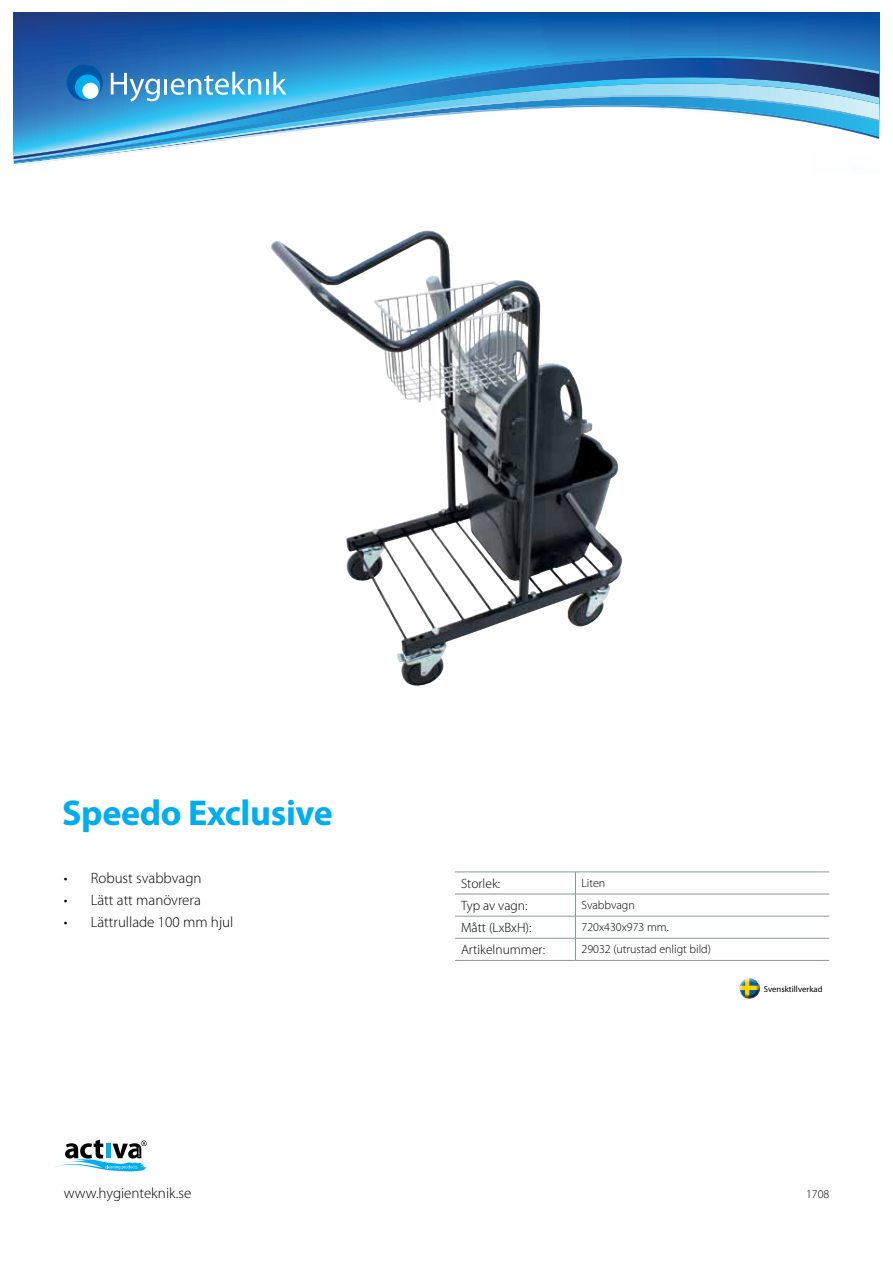
<style>
.page{position:relative;width:893px;height:1263px;background:#fff}
.page>*{position:absolute;margin:0;border:0;box-sizing:border-box;transform-origin:0 0}
.t1{font:700 36px "Myriad Pro";letter-spacing:-.01em;color:#00aeef}
.t2{font:300 15px "Myriad Pro";color:#000}
.t3{font:300 13.5px "Myriad Pro";color:#000}
.t4{font:300 12px "Myriad Pro";color:#000}
.t5{font:8.7px "Myriad Pro";color:#000}
</style>
<div class="page">
<svg style="left:14px;top:12px;width:865px;height:25px;background:#1155a2"></svg>
<svg style="left:14px;top:37px;width:865px;height:124px;background:#3682c1"></svg>
<svg style="left:14px;top:56px;width:865px;height:103px"></svg>
<div style="left:67px;top:65px;width:36px;height:36px;background:#0054a4;border-radius:50%"></div>
<div style="left:75px;top:75px;width:25px;height:25px;background:#00aeef;border-radius:50%"></div>
<svg style="left:111px;top:73px;width:49px;height:29px"></svg>
<hr style="left:164px;top:79px;width:3px;height:16px;background:#fff">
<svg style="left:171px;top:72px;width:90px;height:23px"></svg>
<hr style="left:266px;top:79px;width:3px;height:16px;background:#fff">
<svg style="left:273px;top:72px;width:13px;height:23px"></svg>
<div style="left:82px;top:83px;width:17px;height:16px;background:#fff;border-radius:50%"></div>
<svg style="left:55px;top:1140px;width:92px;height:31px"></svg>
<svg style="left:455px;top:872px;width:374px;height:88px"></svg>
<hr style="left:455px;top:960px;width:120px;height:1px;background:#8a979b">
<hr style="left:575px;top:960px;width:254px;height:1px;background:#8a979b">
<div style="left:739px;top:976px;width:22px;height:19px;background:#fff;opacity:.75"></div>
<div style="left:739px;top:980px;width:22px;height:18px;background:#000;opacity:.75"></div>
<img style="left:271px;top:231px;width:351px;height:455px">
<h1 class="t1" style="left:62px;top:789px;width:272px">Speedo Exclusive</h1>
<p class="t2" style="left:64px;top:869px;width:139px">• Robust svabbvagn</p>
<p class="t2" style="left:64px;top:891px;width:139px">• Lätt att manövrera</p>
<p class="t2" style="left:64px;top:913px;width:171px">• Lättrullade 100 mm hjul</p>
<p class="t3" style="left:461px;top:875px;width:41px">Storlek:</p>
<p class="t4" style="left:581px;top:876px;width:25px">Liten</p>
<p class="t3" style="left:461px;top:897px;width:68px">Typ av vagn:</p>
<p class="t4" style="left:581px;top:898px;width:55px">Svabbvagn</p>
<p class="t3" style="left:461px;top:920px;width:72px">Mått (LxBxH):</p>
<p class="t4" style="left:581px;top:920px;width:89px">720x430x973 mm.</p>
<p class="t3" style="left:461px;top:942px;width:86px">Artikelnummer:</p>
<p class="t4" style="left:581px;top:942px;width:131px">29032 (utrustad enligt bild)</p>
<p class="t5" style="left:764px;top:983px;width:60px">Svensktillverkad</p>
<p class="t2" style="left:64px;top:1184px;width:129px">www.hygienteknik.se</p>
<p class="t4" style="left:806px;top:1186px;width:25px">1708</p>
</div>
